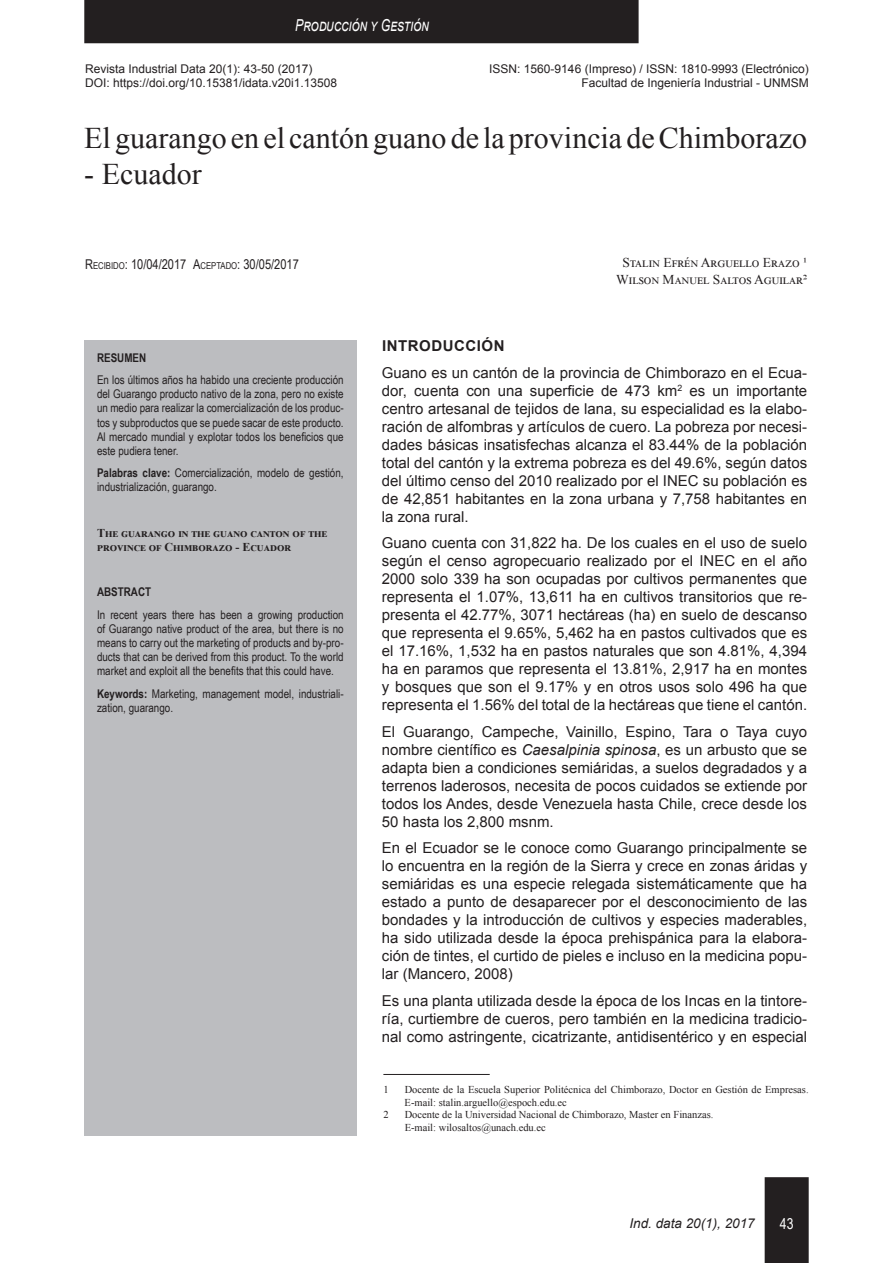
<style>
.page{position:relative;width:893px;height:1263px;background:#fff}
.page>*{position:absolute;margin:0;border:0;box-sizing:border-box;transform-origin:0 0}
.Titulo{font:30px "Times New Roman";color:#231f20}
.t1{font:italic 16.5px "Arial";color:#fff;scale:.75 1}
.Normal__Web{font:15px/18px "Arial";color:#231f20;text-align:justify}
.Normal__Web-2{font:700 15px "Arial";letter-spacing:.035em;color:#231f20}
.t2{font:15px "Arial Narrow";color:#fff}
.recibido{font:13.5px "Arial Narrow";color:#231f20}
.Autores{font:13.5px "Times New Roman";letter-spacing:.065em;color:#231f20}
.Autores-2{font:13.5px "Times New Roman";letter-spacing:.03em;color:#231f20}
.t3{font:italic 13.5px "Arial";color:#231f20}
.resumen{font:12px/14.1px "Arial Narrow";color:#231f20;text-align:justify}
.t4{font:12px "Arial";color:#231f20}
.titulo_en_ingles{font:700 12px/14.4px "Times New Roman";color:#231f20}
.resumen-2{font:700 12px "Arial Narrow";color:#231f20}
.pie_de_pagina{font:10.5px/12.6px "Times New Roman";color:#231f20}
.t5{font:8.4px "Arial Narrow";letter-spacing:-.005em;color:#231f20}
.s1{font-size:12px}
.s2{font-size:9.45px}
.s3{font-weight:700}
.s4{font-style:italic}
</style>
<div class="page">
<div style="left:765px;top:1177px;width:44px;height:86px;background:#231f20"></div>
<div style="left:84px;top:0;width:555px;height:43px;background:#231f20"></div>
<hr style="left:383px;top:1074px;width:107px;height:1px;background:#231f20">
<div style="left:84px;top:340px;width:272px;height:795px;background:#bcbdc0"></div>
<p class="t1" style="left:295px;top:14px;width:179px">Producción y Gestión</p>
<p class="t4" style="left:85px;top:60px;width:229px">Revista Industrial Data 20(1): 43-50 (2017)</p>
<p class="t4" style="left:85px;top:74px;width:254px">DOI: https://doi.org/10.15381/idata.v20i1.13508</p>
<p class="t4" style="left:489px;top:60px;width:321px">ISSN: 1560-9146 (Impreso) / ISSN: 1810-9993 (Electrónico)</p>
<p class="t4" style="left:581px;top:74px;width:229px">Facultad de Ingeniería Industrial - UNMSM</p>
<p class="t5" style="left:605px;top:63px;width:204px"><span class="s1">F</span>ÁTIMA <span class="s1">U</span>RIARTE <span class="s1">C</span>ÁCERES <span class="s1">/ Y</span>SELA <span class="s1">A</span>GÜERO <span class="s1">P</span>ALACIOS</p>
<p class="Titulo" style="left:84px;top:117px;width:724px">El guarango en el cantón guano de la provincia de Chimborazo</p>
<p class="Titulo" style="left:84px;top:153px;width:119px">- Ecuador</p>
<p class="recibido" style="left:85px;top:254px;width:215px">R<span class="s2">ECIBIDO</span>: 10/04/2017 A<span class="s2">CEPTADO</span>: 30/05/2017</p>
<p class="resumen-2" style="left:97px;top:348px;width:51px">RESUMEN</p>
<p class="resumen" style="left:97px;top:372px;width:248px">En los últimos años ha habido una creciente producción del Guarango producto nativo de la zona, pero no existe un medio para realizar la comercialización de los produc&shy;tos y subproductos que se puede sacar de este producto.<br>Al mercado mundial y explotar todos los beneficios que este pudiera tener.</p>
<p class="resumen" style="left:97px;top:466px;width:248px"><span class="s3">Palabras clave:</span> Comercialización, modelo de gestión, industrialización, guarango.</p>
<p class="titulo_en_ingles" style="left:97px;top:525px;width:231px">The guarango in the guano canton of the province of Chimborazo - Ecuador</p>
<p class="resumen-2" style="left:97px;top:583px;width:56px">ABSTRACT</p>
<p class="resumen" style="left:97px;top:607px;width:248px">In recent years there has been a growing production of Guarango native product of the area, but there is no means to carry out the marketing of products and by-pro&shy;ducts that can be derived from this product. To the world market and exploit all the benefits that this could have.</p>
<p class="resumen" style="left:97px;top:686px;width:248px"><span class="s3">Keywords:</span> Marketing, management model, industriali&shy;zation, guarango.</p>
<p class="Autores-2" style="left:622px;top:253px;width:186px">Stalin Efrén Arguello Erazo 1</p>
<p class="Autores" style="left:616px;top:269px;width:193px">Wilson Manuel Saltos Aguilar2</p>
<p class="Normal__Web-2" style="left:382px;top:335px;width:124px">INTRODUCCIÓN</p>
<p class="Normal__Web" style="left:382px;top:363px;width:427px">Guano es un cantón de la provincia de Chimborazo en el Ecua&shy;dor, cuenta con una superficie de 473 km<sup>2</sup> es un importante centro artesanal de tejidos de lana, su especialidad es la elabo&shy;ración de alfombras y artículos de cuero. La pobreza por necesi&shy;dades básicas insatisfechas alcanza el 83.44% de la población total del cantón y la extrema pobreza es del 49.6%, según datos del último censo del 2010 realizado por el INEC su población es de 42,851 habitantes en la zona urbana y 7,758 habitantes en la zona rural.</p>
<p class="Normal__Web" style="left:382px;top:534px;width:427px">Guano cuenta con 31,822 ha. De los cuales en el uso de suelo según el censo agropecuario realizado por el INEC en el año 2000 solo 339 ha son ocupadas por cultivos permanentes que representa el 1.07%, 13,611 ha en cultivos transitorios que re&shy;presenta el 42.77%, 3071 hectáreas (ha) en suelo de descanso que representa el 9.65%, 5,462 ha en pastos cultivados que es el 17.16%, 1,532 ha en pastos naturales que son 4.81%, 4,394 ha en paramos que representa el 13.81%, 2,917 ha en montes y bosques que son el 9.17% y en otros usos solo 496 ha que representa el 1.56% del total de la hectáreas que tiene el cantón.</p>
<p class="Normal__Web" style="left:382px;top:722px;width:427px">El Guarango, Campeche, Vainillo, Espino, Tara o Taya cuyo nombre científico es <span class="s4">Caesalpinia spinosa</span>, es un arbusto que se adapta bien a condiciones semiáridas, a suelos degradados y a terrenos laderosos, necesita de pocos cuidados se extiende por todos los Andes, desde Venezuela hasta Chile, crece desde los 50 hasta los 2,800 msnm.</p>
<p class="Normal__Web" style="left:382px;top:839px;width:427px">En el Ecuador se le conoce como Guarango principalmente se lo encuentra en la región de la Sierra y crece en zonas áridas y semiáridas es una especie relegada sistemáticamente que ha estado a punto de desaparecer por el desconocimiento de las bondades y la introducción de cultivos y especies maderables, ha sido utilizada desde la época prehispánica para la elabora&shy;ción de tintes, el curtido de pieles e incluso en la medicina popu&shy;lar (Mancero, 2008)</p>
<p class="Normal__Web" style="left:382px;top:991px;width:427px">Es una planta utilizada desde la época de los Incas en la tintore&shy;ría, curtiembre de cueros, pero también en la medicina tradicio&shy;nal como astringente, cicatrizante, antidisentérico y en especial</p>
<p class="pie_de_pagina" style="left:383px;top:1083px;width:7px">1</p>
<p class="pie_de_pagina" style="left:405px;top:1083px;width:405px">Docente de la Escuela Superior Politécnica del Chimborazo, Doctor en Gestión de Empresas.<br>E-mail: stalin.arguello@espoch.edu.ec</p>
<p class="pie_de_pagina" style="left:383px;top:1108px;width:7px">2</p>
<p class="pie_de_pagina" style="left:405px;top:1108px;width:310px">Docente de la Universidad Nacional de Chimborazo, Master en Finanzas.</p>
<p class="pie_de_pagina" style="left:405px;top:1121px;width:143px">E-mail: wilosaltos@unach.edu.ec</p>
<p class="t3" style="left:629px;top:1215px;width:127px">Ind. data 20(1), 2017</p>
<p class="t2" style="left:780px;top:1213px;width:15px">43</p>
</div>
